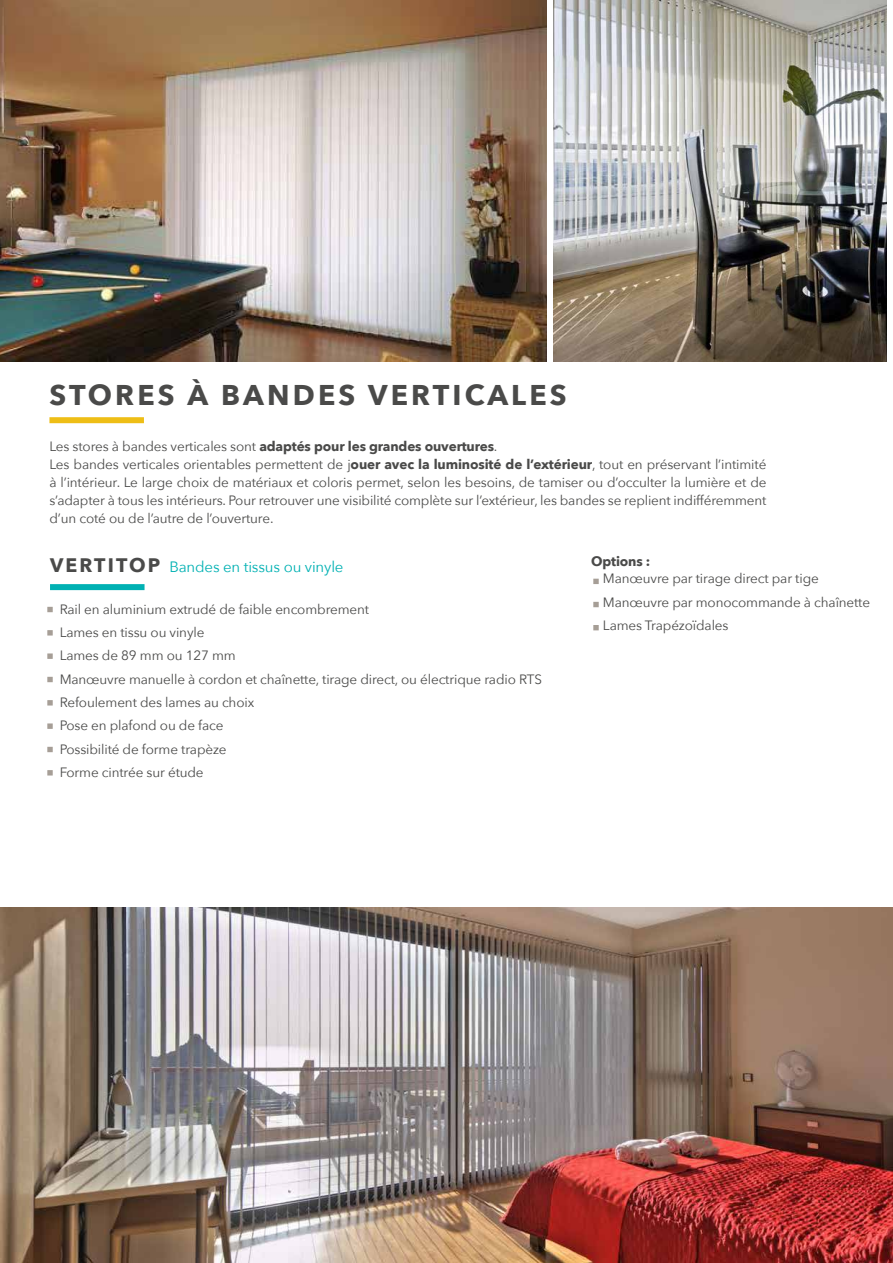
<style>
.page{position:relative;width:893px;height:1263px;background:#fff}
.page>*{position:absolute;margin:0;border:0;box-sizing:border-box;transform-origin:0 0}
.t1{font:700 28.5px "Avenir Next";letter-spacing:.11em;color:#4a4a49}
.t2{font:15px "Avenir Next";letter-spacing:-.01em;color:#00b1b3}
.t3{font:13.5px/23.2px "Avenir Next";letter-spacing:-.01em;color:#4a4a49}
.t4{font:700 13.5px "Avenir Next";letter-spacing:-.01em;color:#4a4a49}
.s1{font-weight:700}
.s2{font-weight:700;font-size:19.5px;color:#4a4a49}
</style>
<div class="page">
<img style="left:553px;top:0;width:333px;height:362px">
<img style="left:0;top:0;width:547px;height:362px">
<div style="left:49px;top:417px;width:95px;height:6px;background:#eebe16"></div>
<div style="left:50px;top:584px;width:95px;height:6px;background:#00b1b3"></div>
<svg style="left:47px;top:607px;width:6px;height:5px"></svg>
<svg style="left:47px;top:630px;width:6px;height:5px"></svg>
<svg style="left:47px;top:653px;width:6px;height:6px"></svg>
<svg style="left:47px;top:677px;width:6px;height:5px"></svg>
<svg style="left:47px;top:700px;width:6px;height:5px"></svg>
<svg style="left:47px;top:723px;width:6px;height:6px"></svg>
<svg style="left:47px;top:747px;width:6px;height:5px"></svg>
<img style="left:0;top:908px;width:893px;height:355px">
<svg style="left:593px;top:579px;width:6px;height:5px"></svg>
<svg style="left:593px;top:602px;width:6px;height:5px"></svg>
<svg style="left:593px;top:625px;width:6px;height:5px"></svg>
<svg style="left:47px;top:770px;width:6px;height:5px"></svg>
<h1 class="t1" style="left:49px;top:370px;width:519px">STORES À BANDES VERTICALES</h1>
<p class="t3" style="left:49px;top:437px;width:719px;line-height:18px">Les stores à bandes verticales sont <span class="s1">adaptés pour les grandes ouvertures</span>.<br>Les bandes verticales orientables permettent de j<span class="s1">ouer avec la luminosité de l’extérieur</span>, tout en préservant l’intimité à l’intérieur. Le large choix de matériaux et coloris permet, selon les besoins, de tamiser ou d’occulter la lumière et de s’adapter à tous les intérieurs. Pour retrouver une visibilité complète sur l’extérieur, les bandes se replient indifféremment d’un coté ou de l’autre de l’ouverture.</p>
<p class="t2" style="left:50px;top:554px;width:295px"><span class="s2">VERTITOP</span> Bandes en tissus ou vinyle</p>
<p class="t3" style="left:60px;top:597px;width:484px">Rail en aluminium extrudé de faible encombrement<br>Lames en tissu ou vinyle<br>Lames de 89 mm ou 127 mm<br>Manœuvre manuelle à cordon et chaînette, tirage direct, ou électrique radio RTS Refoulement des lames au choix<br>Pose en plafond ou de face<br>Possibilité de forme trapèze<br>Forme cintrée sur étude</p>
<p class="t4" style="left:591px;top:550px;width:61px">Options :</p>
<p class="t3" style="left:603px;top:567px;width:269px">Manœuvre par tirage direct par tige<br>Manœuvre par monocommande à chaînette<br>Lames Trapézoïdales</p>
</div>
